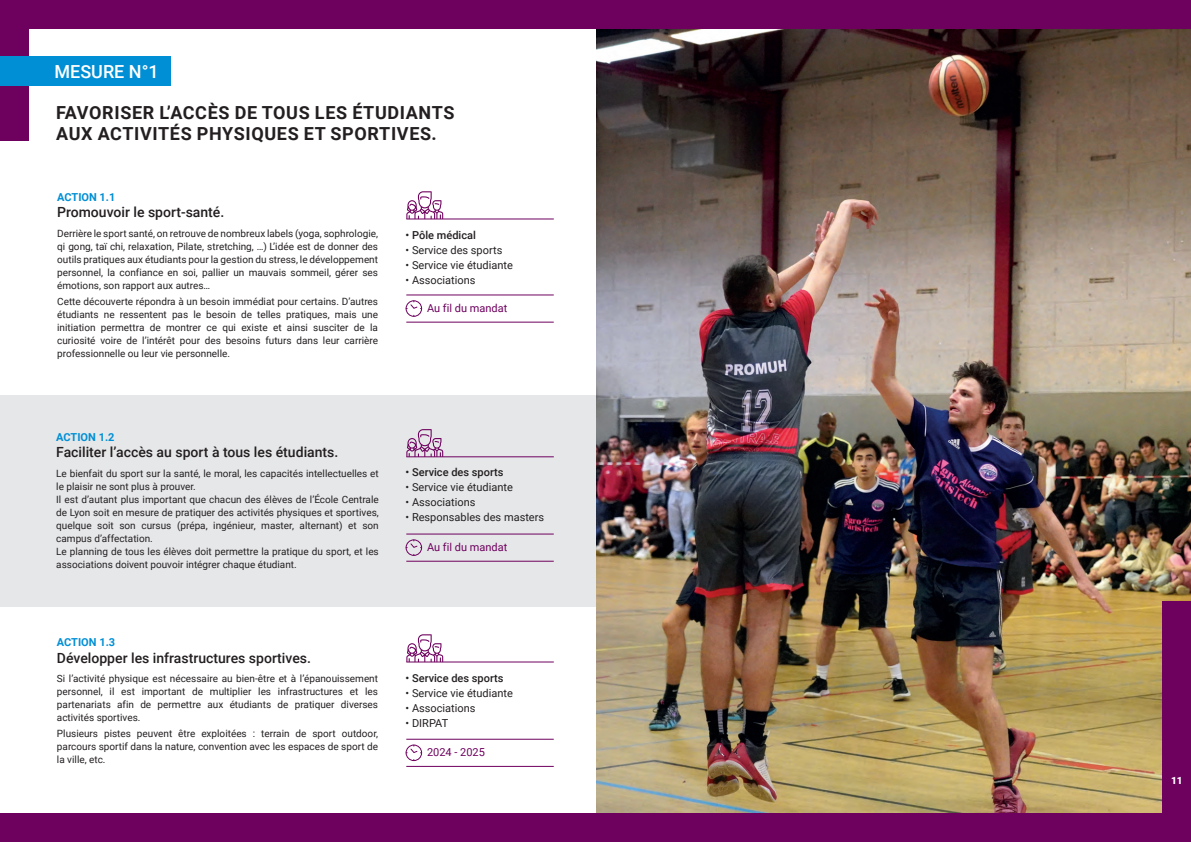
<style>
.page{position:relative;width:1191px;height:842px;background:#fff}
.page>*{position:absolute;margin:0;border:0;box-sizing:border-box;transform-origin:0 0}
.t1{font:700 18px/21px "Roboto";letter-spacing:.035em;color:#231f20}
.t2{font:500 18px "Roboto";color:#fff}
.t3{font:500 14px "Roboto";color:#231f20}
.t4{font:11px "Roboto";color:#231f20}
.t5{font:500 11px "Roboto";color:#231f20}
.t6{font:11px "Roboto";color:#6e015e}
.t7{font:700 11px "Roboto";color:#008fd5}
.t8{font:10px/13px "Roboto";color:#231f20;text-align:justify}
.t9{font:900 10px "Roboto";color:#fff}
</style>
<div class="page">
<div style="left:0;top:395px;width:601px;height:212px;background:#e6e7e9"></div>
<img style="left:596px;top:28px;width:595px;height:786px">
<div style="left:0;top:0;width:28px;height:140px;background:#6e015e"></div>
<div style="left:0;top:0;width:1191px;height:28px;background:#6e015e"></div>
<div style="left:0;top:57px;width:170px;height:29px;background:#008fd5"></div>
<div style="left:0;top:814px;width:1191px;height:28px;background:#6e015e"></div>
<hr style="left:406px;top:218px;width:148px;height:1px;background:#6e015e">
<div style="left:405px;top:300px;width:17px;height:17px;border:1px solid #6e015e;border-radius:50%"></div>
<svg style="left:406px;top:301px;width:15px;height:8px"></svg>
<hr style="left:406px;top:322px;width:148px;height:1px;background:#6e015e">
<hr style="left:406px;top:294px;width:148px;height:1px;background:#6e015e">
<svg style="left:406px;top:191px;width:37px;height:28px"></svg>
<hr style="left:406px;top:456px;width:148px;height:1px;background:#6e015e">
<div style="left:405px;top:539px;width:17px;height:17px;border:1px solid #6e015e;border-radius:50%"></div>
<svg style="left:406px;top:540px;width:15px;height:8px"></svg>
<hr style="left:406px;top:561px;width:148px;height:1px;background:#6e015e">
<hr style="left:406px;top:533px;width:148px;height:1px;background:#6e015e">
<svg style="left:406px;top:429px;width:37px;height:28px"></svg>
<hr style="left:406px;top:661px;width:148px;height:1px;background:#6e015e">
<div style="left:405px;top:744px;width:17px;height:17px;border:1px solid #6e015e;border-radius:50%"></div>
<svg style="left:406px;top:745px;width:15px;height:15px"></svg>
<hr style="left:406px;top:766px;width:148px;height:1px;background:#6e015e">
<hr style="left:406px;top:739px;width:148px;height:1px;background:#6e015e">
<svg style="left:406px;top:634px;width:37px;height:28px"></svg>
<div style="left:1162px;top:601px;width:29px;height:241px;background:#6e015e"></div>
<h1 class="t2" style="left:54px;top:59px;width:106px">MESURE N°1</h1>
<h1 class="t1" style="left:56px;top:102px;width:400px">FAVORISER L’ACCÈS DE TOUS LES ÉTUDIANTS<br>AUX ACTIVITÉS PHYSIQUES ET SPORTIVES.</h1>
<p class="t7" style="left:57px;top:189px;width:60px">ACTION 1.1</p>
<h2 class="t3" style="left:57px;top:202px;width:169px">Promouvoir le sport-santé.</h2>
<p class="t8" style="left:57px;top:227px;width:322px">Derrière le sport santé, on retrouve de nombreux labels (yoga, sophrologie, qi gong, taï chi, relaxation, Pilate, stretching, …) L’idée est de donner des outils pratiques aux étudiants pour la gestion du stress, le développement personnel, la confiance en soi, pallier un mauvais sommeil, gérer ses émotions, son rapport aux autres…</p>
<p class="t8" style="left:57px;top:295px;width:322px">Cette découverte répondra à un besoin immédiat pour certains. D’autres étudiants ne ressentent pas le besoin de telles pratiques, mais une initiation permettra de montrer ce qui existe et ainsi susciter de la curiosité voire de l’intérêt pour des besoins futurs dans leur carrière professionnelle ou leur vie personnelle.</p>
<p class="t5" style="left:405px;top:228px;width:72px">• Pôle médical</p>
<p class="t4" style="left:405px;top:243px;width:98px">• Service des sports</p>
<p class="t4" style="left:405px;top:258px;width:109px">• Service vie étudiante</p>
<p class="t4" style="left:405px;top:273px;width:71px">• Associations</p>
<p class="t6" style="left:427px;top:301px;width:82px">Au fil du mandat</p>
<p class="t7" style="left:56px;top:429px;width:60px">ACTION 1.2</p>
<h2 class="t3" style="left:56px;top:442px;width:284px">Faciliter l’accès au sport à tous les étudiants.</h2>
<p class="t8" style="left:56px;top:467px;width:324px;text-align:left">Le bienfait du sport sur la santé, le moral, les capacités intellectuelles et le plaisir ne sont plus à prouver.<br>Il est d’autant plus important que chacun des élèves de l’École Centrale de Lyon soit en mesure de pratiquer des activités physiques et sportives, quelque soit son cursus (prépa, ingénieur, master, alternant) et son campus d’affectation.<br>Le planning de tous les élèves doit permettre la pratique du sport, et les associations doivent pouvoir intégrer chaque étudiant.</p>
<p class="t7" style="left:57px;top:634px;width:60px">ACTION 1.3</p>
<h2 class="t3" style="left:57px;top:648px;width:255px">Développer les infrastructures sportives.</h2>
<p class="t8" style="left:57px;top:672px;width:323px">Si l’activité physique est nécessaire au bien-être et à l’épanouissement personnel, il est important de multiplier les infrastructures et les partenariats afin de permettre aux étudiants de pratiquer diverses activités sportives.</p>
<p class="t8" style="left:57px;top:727px;width:323px">Plusieurs pistes peuvent être exploitées : terrain de sport outdoor, parcours sportif dans la nature, convention avec les espaces de sport de la ville, etc.</p>
<p class="t5" style="left:405px;top:465px;width:99px">• Service des sports</p>
<p class="t4" style="left:405px;top:480px;width:109px">• Service vie étudiante</p>
<p class="t4" style="left:405px;top:495px;width:71px">• Associations</p>
<p class="t4" style="left:405px;top:510px;width:140px">• Responsables des masters</p>
<p class="t6" style="left:427px;top:539px;width:82px">Au fil du mandat</p>
<p class="t5" style="left:405px;top:670px;width:99px">• Service des sports</p>
<p class="t4" style="left:405px;top:685px;width:109px">• Service vie étudiante</p>
<p class="t4" style="left:405px;top:700px;width:71px">• Associations</p>
<p class="t4" style="left:405px;top:715px;width:44px">• DIRPAT</p>
<p class="t6" style="left:427px;top:744px;width:59px">2024 - 2025</p>
<p class="t9" style="left:1171px;top:774px;width:13px">11</p>
</div>
